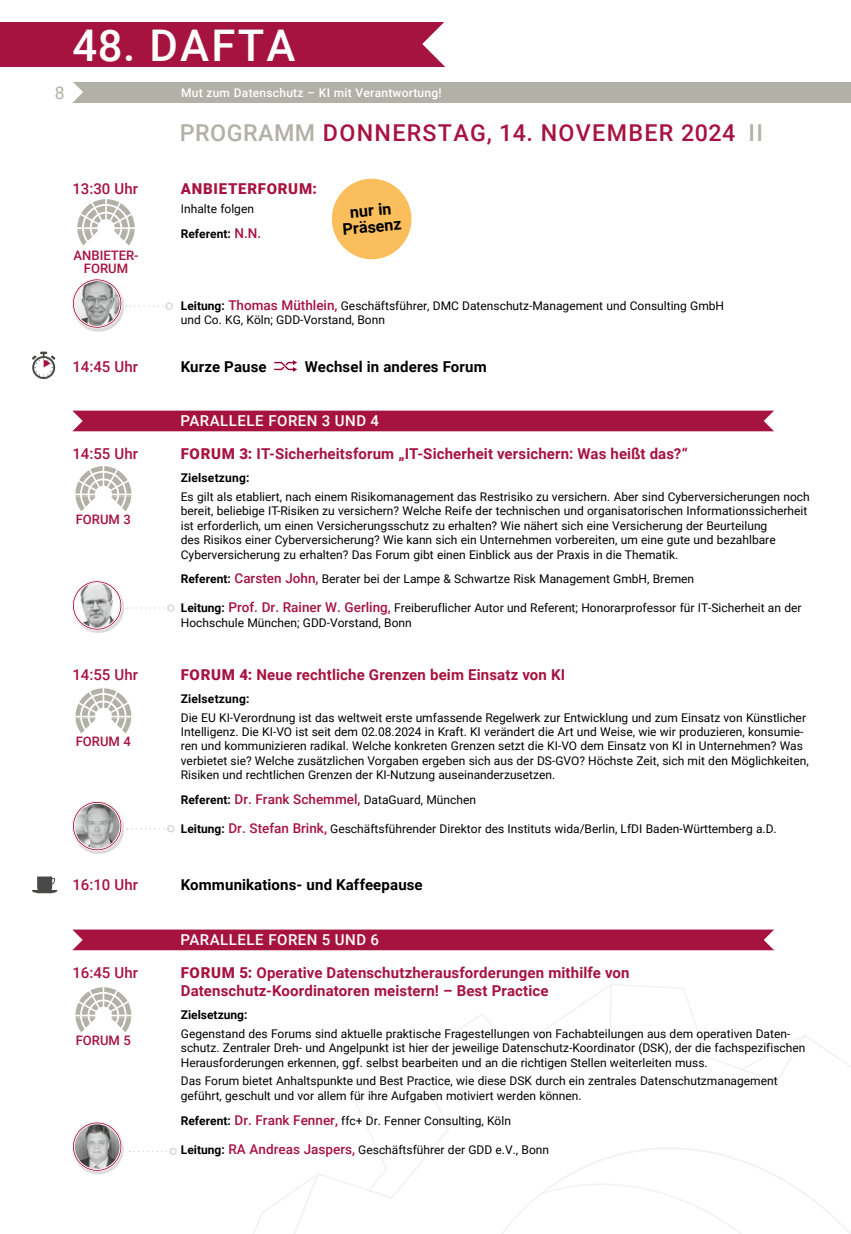
<style>
.page{position:relative;width:851px;height:1234px;background:#fff}
.page>*{position:absolute;margin:0;border:0;box-sizing:border-box;transform-origin:0 0}
.t1{font:500 43.65px "Roboto";letter-spacing:.05em;color:#fff}
.t2{font:500 23.25px "Roboto";letter-spacing:.055em;color:#a71341}
.t3{font:17.4px "Roboto";color:#b1b1a7}
.t4{font:700 16.05px/16px "Roboto";color:#000;text-align:center}
.t5{font:700 15px/18px "Roboto";letter-spacing:.01em;color:#a71341}
.t6{font:700 15px "Roboto";letter-spacing:.01em;color:#000}
.t7{font:500 15px "Roboto";color:#a71341}
.t8{font:500 15px "Roboto";letter-spacing:.035em;color:#fff}
.t9{font:900 15px "Roboto";letter-spacing:.05em;color:#a71341}
.t10{font:500 13.5px "Roboto";color:#a71341}
.t11{font:500 13.05px/13px "Roboto";color:#a71341;text-align:center}
.t12{font:12px/14.4px "Roboto";color:#000}
.t13{font:700 12px "Roboto";letter-spacing:.01em;color:#000}
.t14{font:500 12px "Roboto";letter-spacing:.02em;color:#fff}
.s1{color:#b1b1a7}
.s2{font-weight:500;font-size:13.5px;color:#a71341}
.s3{font-weight:700}
.s4{font-weight:900}
.s5{font-weight:700;font-size:12px;color:#000}
.s6{font-weight:400;font-size:12px;color:#000}
</style>
<div class="page">
<svg style="left:258px;top:984px;width:592px;height:249px"></svg>
<div style="left:0;top:22px;width:456px;height:44px;background:#a71341"></div>
<svg style="left:422px;top:22px;width:34px;height:45px"></svg>
<div style="left:62px;top:82px;width:788px;height:20px;background:#b1b1a7"></div>
<svg style="left:62px;top:82px;width:21px;height:21px"></svg>
<svg style="left:850px;top:82px;width:1px;height:20px"></svg>
<svg style="left:331px;top:178px;width:81px;height:82px"></svg>
<svg style="left:77px;top:199px;width:58px;height:46px"></svg>
<div style="left:165px;top:302px;width:8px;height:8px;border:2px solid #dadada;border-radius:50%"></div>
<svg style="left:88px;top:329px;width:22px;height:2px"></svg>
<svg style="left:72px;top:278px;width:95px;height:51px"></svg>
<svg style="left:32px;top:351px;width:23px;height:28px"></svg>
<svg style="left:274px;top:360px;width:23px;height:12px"></svg>
<div style="left:72px;top:410px;width:702px;height:21px;background:#a71341"></div>
<svg style="left:75px;top:466px;width:56px;height:45px"></svg>
<div style="left:167px;top:604px;width:7px;height:7px;border:2px solid #dadada;border-radius:50%"></div>
<svg style="left:90px;top:631px;width:18px;height:2px"></svg>
<svg style="left:72px;top:580px;width:97px;height:51px"></svg>
<svg style="left:75px;top:688px;width:56px;height:45px"></svg>
<div style="left:167px;top:824px;width:7px;height:8px;border:2px solid #dadada;border-radius:50%"></div>
<svg style="left:87px;top:851px;width:23px;height:2px"></svg>
<svg style="left:72px;top:801px;width:97px;height:50px"></svg>
<svg style="left:32px;top:876px;width:25px;height:17px"></svg>
<div style="left:72px;top:929px;width:702px;height:21px;background:#a71341"></div>
<svg style="left:75px;top:987px;width:56px;height:45px"></svg>
<div style="left:169px;top:1147px;width:8px;height:7px;border:2px solid #dadada;border-radius:50%"></div>
<svg style="left:73px;top:1124px;width:51px;height:50px"></svg>
<img style="left:73px;top:1122px;width:48px;height:48px;border-radius:24px">
<div style="left:72px;top:1121px;width:50px;height:50px;border:1px solid #fff;border-radius:50%"></div>
<div style="left:74px;top:1123px;width:46px;height:46px;border:1px solid #fff;border-radius:50%"></div>
<h3 class="t3" style="left:55px;top:80px;width:11px">8</h3>
<h1 class="t1" style="left:72px;top:15px;width:224px">48. DAFTA</h1>
<p class="t14" style="left:181px;top:84px;width:262px">Mut zum Datenschutz – KI mit Verantwortung!</p>
<h2 class="t2" style="left:180px;top:117px;width:584px"><span class="s1">PROGRAMM</span> DONNERSTAG, 14. NOVEMBER 2024 <span class="s1">II</span></h2>
<p class="t7" style="left:72px;top:178px;width:67px">13:30 Uhr</p>
<p class="t9" style="left:181px;top:178px;width:138px">ANBIETERFORUM:</p>
<p class="t12" style="left:181px;top:201px;width:75px">Inhalte folgen</p>
<p class="t11" style="left:73px;top:248px;width:66px">ANBIETER-<br>FORUM</p>
<p class="t13" style="left:181px;top:225px;width:82px">Referent: <span class="s2">N.N.</span></p>
<h3 class="t4" style="left:340px;top:204px;width:60px;rotate:-5deg">nur in<br>Präsenz</h3>
<p class="t12" style="left:181px;top:298px;width:544px"><span class="s3">Leitung:</span> <span class="s2">Thomas Müthlein,</span> Geschäftsführer, DMC Datenschutz-Management und Consulting GmbH und Co. KG, Köln; GDD-Vorstand, Bonn</p>
<p class="t7" style="left:72px;top:355px;width:67px">14:45 Uhr</p>
<p class="t6" style="left:181px;top:355px;width:87px">Kurze Pause</p>
<p class="t6" style="left:305px;top:355px;width:183px">Wechsel in anderes Forum</p>
<p class="t8" style="left:180px;top:410px;width:200px">PARALLELE FOREN 3 UND 4</p>
<p class="t7" style="left:72px;top:443px;width:67px">14:55 Uhr</p>
<p class="t5" style="left:181px;top:444px;width:508px"><span class="s4">FORUM 3:</span> IT-Sicherheitsforum „IT-Sicherheit versichern: Was heißt das?“</p>
<p class="t11" style="left:76px;top:512px;width:57px">FORUM 3</p>
<p class="t13" style="left:181px;top:469px;width:70px">Zielsetzung:</p>
<p class="t12" style="left:181px;top:489px;width:630px">Es gilt als etabliert, nach einem Risikomanagement das Restrisiko zu versichern. Aber sind Cyberversicherungen noch bereit, beliebige IT-Risiken zu versichern? Welche Reife der technischen und organisatorischen Informationssicherheit ist erforderlich, um einen Versicherungsschutz zu erhalten? Wie nähert sich eine Versicherung der Beurteilung<br>des Risikos einer Cyberversicherung? Wie kann sich ein Unternehmen vorbereiten, um eine gute und bezahlbare Cyberversicherung zu erhalten? Das Forum gibt einen Einblick aus der Praxis in die Thematik.</p>
<p class="t12" style="left:181px;top:571px;width:515px"><span class="s3">Referent:</span> <span class="s2">Carsten John,</span> Berater bei der Lampe &amp; Schwartze Risk Management GmbH, Bremen</p>
<p class="t12" style="left:181px;top:600px;width:622px"><span class="s3">Leitung:</span> <span class="s2">Prof. Dr. Rainer W. Gerling,</span> Freiberuflicher Autor und Referent; Honorarprofessor für IT-Sicherheit an der<br>Hochschule München; GDD-Vorstand, Bonn</p>
<p class="t7" style="left:72px;top:664px;width:67px">14:55 Uhr</p>
<p class="t5" style="left:181px;top:665px;width:386px"><span class="s4">FORUM 4:</span> Neue rechtliche Grenzen beim Einsatz von KI</p>
<p class="t11" style="left:76px;top:734px;width:57px">FORUM 4</p>
<p class="t13" style="left:181px;top:690px;width:70px">Zielsetzung:</p>
<p class="t12" style="left:181px;top:709px;width:629px">Die EU KI-Verordnung ist das weltweit erste umfassende Regelwerk zur Entwicklung und zum Einsatz von Künstlicher Intelligenz. Die KI-VO ist seit dem 02.08.2024 in Kraft. KI verändert die Art und Weise, wie wir produzieren, konsumie&shy;ren und kommunizieren radikal. Welche konkreten Grenzen setzt die KI-VO dem Einsatz von KI in Unternehmen? Was verbietet sie? Welche zusätzlichen Vorgaben ergeben sich aus der DS-GVO? Höchste Zeit, sich mit den Möglichkeiten, Risiken und rechtlichen Grenzen der KI-Nutzung auseinanderzusetzen.</p>
<p class="t10" style="left:181px;top:789px;width:296px"><span class="s5">Referent:</span> Dr. Frank Schemmel, <span class="s6">DataGuard, München</span></p>
<p class="t12" style="left:181px;top:820px;width:597px"><span class="s3">Leitung:</span> <span class="s2">Dr. Stefan Brink,</span> Geschäftsführender Direktor des Instituts wida/Berlin, LfDI Baden-Württemberg a.D.</p>
<p class="t7" style="left:72px;top:874px;width:67px">16:10 Uhr</p>
<p class="t6" style="left:181px;top:874px;width:243px">Kommunikations- und Kaffeepause</p>
<p class="t8" style="left:180px;top:929px;width:200px">PARALLELE FOREN 5 UND 6</p>
<p class="t7" style="left:72px;top:962px;width:67px">16:45 Uhr</p>
<p class="t5" style="left:181px;top:963px;width:450px"><span class="s4">FORUM 5:</span> Operative Datenschutzherausforderungen mithilfe von<br>Datenschutz-Koordinatoren meistern! – Best Practice</p>
<p class="t11" style="left:76px;top:1033px;width:57px">FORUM 5</p>
<p class="t13" style="left:181px;top:1006px;width:68px">Zielsetzung:</p>
<p class="t12" style="left:181px;top:1025px;width:626px">Gegenstand des Forums sind aktuelle praktische Fragestellungen von Fachabteilungen aus dem operativen Daten&shy;schutz. Zentraler Dreh- und Angelpunkt ist hier der jeweilige Datenschutz-Koordinator (DSK), der die fachspezifischen<br>Herausforderungen erkennen, ggf. selbst bearbeiten und an die richtigen Stellen weiterleiten muss.</p>
<p class="t12" style="left:181px;top:1073px;width:598px">Das Forum bietet Anhaltspunkte und Best Practice, wie diese DSK durch ein zentrales Datenschutzmanagement geführt, geschult und vor allem für ihre Aufgaben motiviert werden können.</p>
<p class="t12" style="left:181px;top:1112px;width:331px"><span class="s3">Referent:</span> <span class="s2">Dr. Frank Fenner,</span> ffc+ Dr. Fenner Consulting, Köln</p>
<p class="t12" style="left:181px;top:1141px;width:370px"><span class="s3">Leitung:</span> <span class="s2">RA Andreas Jaspers,</span> Geschäftsführer der GDD e.V., Bonn</p>
</div>
